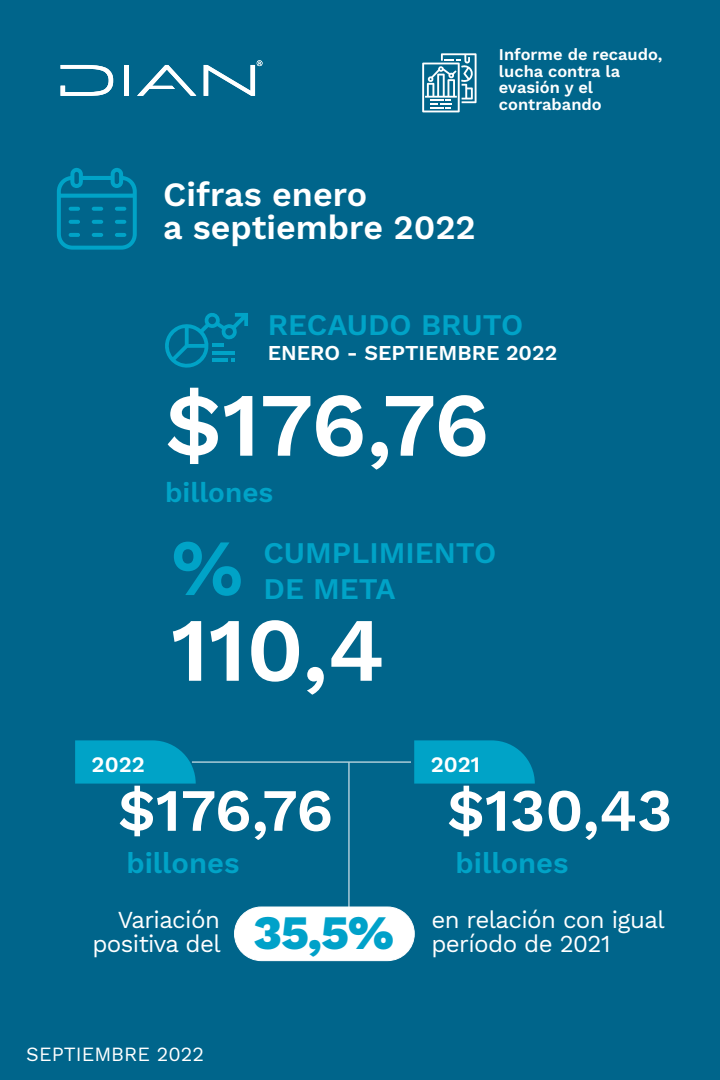
<style>
.page{position:relative;width:720px;height:1080px;background:#00658b}
.page>*{position:absolute;margin:0;border:0;box-sizing:border-box;transform-origin:0 0}
.t1{font:600 90.4px "Work Sans";color:#fff}
.t2{font:600 79.7px "Work Sans";color:#00a3c7}
.t3{font:600 60px "Work Sans";color:#fff}
.t4{font:800 48px "Work Sans";color:#00a1c9}
.t5{font:600 34.1px/32.8px "Work Sans";color:#fff}
.t6{font:600 30px "Work Sans";color:#00a3c7}
.t7{font:600 29.2px "Work Sans";color:#00a3c7}
.t8{font:600 28px "Work Sans";color:#00a3c7}
.t9{font:24px/24px "Work Sans";letter-spacing:-.025em;color:#fff;text-align:right}
.t10{font:600 22.1px "Work Sans";color:#fff}
.t11{font:600 21.2px "Work Sans";color:#fff}
.t12{font:19.9px "Work Sans";color:#fff}
.t13{font:600 16.5px/16.6px "Work Sans";color:#fff}
</style>
<div class="page">
<svg style="left:137px;top:65px;width:59px;height:31px"></svg>
<svg style="left:61px;top:65px;width:52px;height:31px"></svg>
<div style="left:124px;top:65px;width:5px;height:31px;background:#fff"></div>
<svg style="left:204px;top:60px;width:58px;height:36px"></svg>
<svg style="left:165px;top:313px;width:83px;height:55px"></svg>
<svg style="left:422px;top:53px;width:55px;height:59px"></svg>
<svg style="left:57px;top:168px;width:80px;height:82px"></svg>
<svg style="left:75px;top:740px;width:121px;height:44px;background:#009dc1"></svg>
<svg style="left:414px;top:740px;width:121px;height:44px;background:#009cc1"></svg>
<div style="left:235px;top:907px;width:179px;height:54px;background:#fff;border-radius:27px"></div>
<div style="left:234px;top:907px;width:181px;height:54px;border:1px solid #fff;border-radius:27px"></div>
<hr style="left:192px;top:762px;width:219px;height:1px;background:#fff">
<hr style="left:349px;top:763px;width:1px;height:145px;background:#fff">
<p class="t13" style="left:499px;top:46px;width:165px">Informe de recaudo, lucha contra la evasión y el contrabando</p>
<h3 class="t5" style="left:163px;top:177px;width:314px">Cifras enero<br>a septiembre 2022</h3>
<h3 class="t6" style="left:268px;top:302px;width:257px">RECAUDO BRUTO</h3>
<p class="t11" style="left:268px;top:337px;width:291px">ENERO - SEPTIEMBRE 2022</p>
<h1 class="t1" style="left:165px;top:357px;width:326px">$176,76</h1>
<h3 class="t8" style="left:165px;top:472px;width:110px">billones</h3>
<h2 class="t2" style="left:171px;top:508px;width:74px">%</h2>
<h3 class="t6" style="left:263px;top:530px;width:234px">CUMPLIMIENTO</h3>
<h3 class="t6" style="left:263px;top:566px;width:134px">DE META</h3>
<h1 class="t1" style="left:171px;top:582px;width:215px">110,4</h1>
<h3 class="t10" style="left:92px;top:748px;width:55px">2022</h3>
<h3 class="t10" style="left:431px;top:748px;width:51px">2021</h3>
<h3 class="t3" style="left:118px;top:765px;width:217px">$176,76</h3>
<h3 class="t3" style="left:447px;top:765px;width:227px">$130,43</h3>
<h3 class="t7" style="left:126px;top:841px;width:115px">billones</h3>
<h3 class="t7" style="left:455px;top:841px;width:115px">billones</h3>
<h3 class="t9" style="left:92px;top:908px;width:130px">Variación positiva del</h3>
<h3 class="t9" style="left:431px;top:908px;width:235px;text-align:left">en relación con igual período de 2021</h3>
<h3 class="t4" style="left:254px;top:897px;width:142px">35,5%</h3>
<p class="t12" style="left:26px;top:1043px;width:179px">SEPTIEMBRE 2022</p>
</div>
